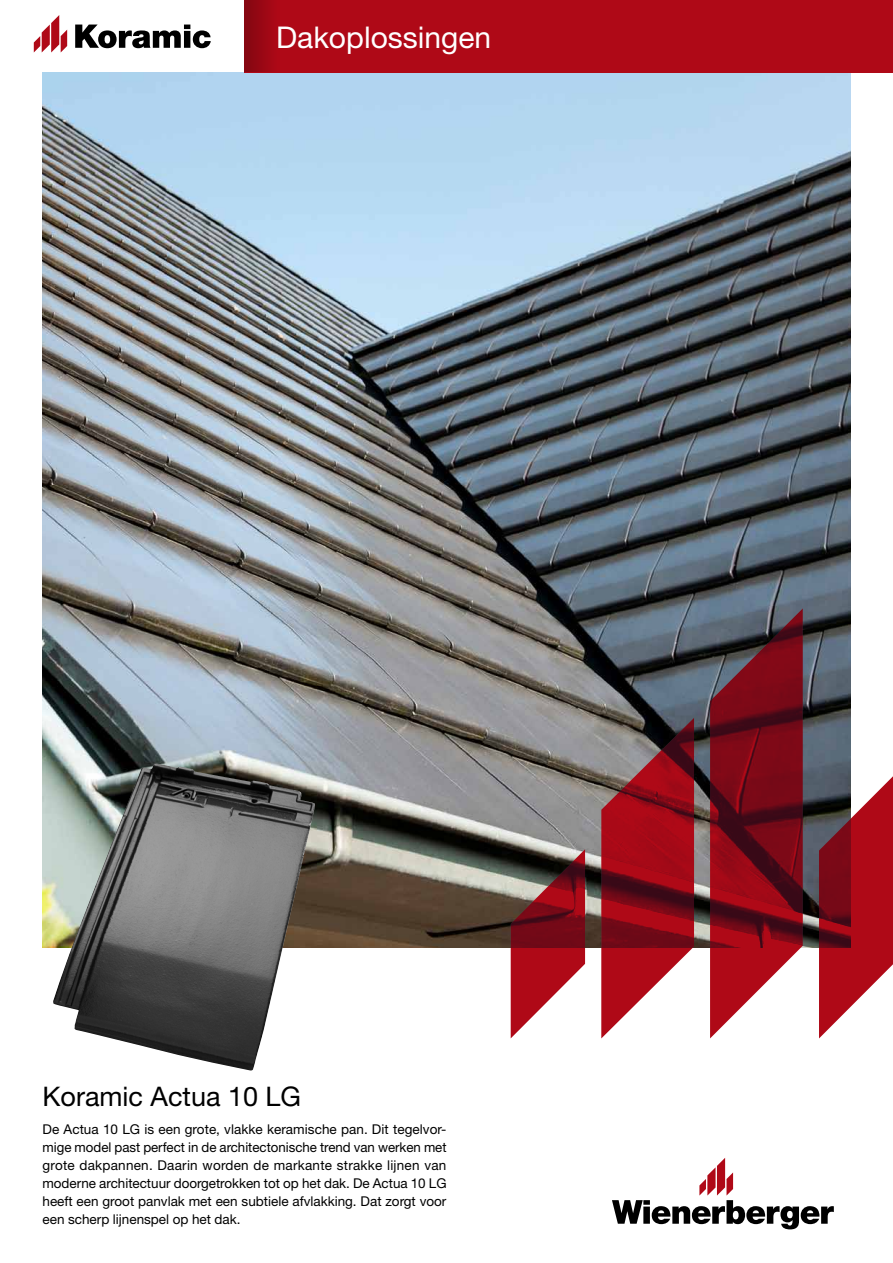
<style>
.page{position:relative;width:893px;height:1263px;background:#fff}
.page>*{position:absolute;margin:0;border:0;box-sizing:border-box;transform-origin:0 0}
.t1{font:30px "Helvetica Neue";color:#fff}
.t2{font:27px "Helvetica Neue";color:#000}
.t3{font:13.5px/18px "Helvetica Neue";color:#000;text-align:justify}
</style>
<div class="page">
<img style="left:43px;top:72px;width:807px;height:875px">
<svg style="left:34px;top:15px;width:33px;height:38px"></svg>
<svg style="left:75px;top:25px;width:136px;height:23px"></svg>
<svg style="left:612px;top:1158px;width:222px;height:71px"></svg>
<div style="left:245px;top:0;width:648px;height:72px;background:#af0917"></div>
<svg style="left:819px;top:763px;width:74px;height:275px"></svg>
<svg style="left:511px;top:849px;width:74px;height:189px"></svg>
<svg style="left:601px;top:718px;width:93px;height:320px;background:#9d3a44"></svg>
<svg style="left:710px;top:608px;width:93px;height:430px;background:#842b38"></svg>
<svg style="left:245px;top:0;width:26px;height:72px;fill:#930713"></svg>
<img style="left:53px;top:763px;width:262px;height:307px">
<h1 class="t1" style="left:276px;top:19px;width:217px">Dakoplossingen</h1>
<h2 class="t2" style="left:43px;top:1080px;width:260px">Koramic Actua 10 LG</h2>
<p class="t3" style="left:43px;top:1120px;width:406px">De Actua 10 LG is een grote, vlakke keramische pan. Dit tegelvor&shy;mige model past perfect in de architectonische trend van werken met grote dakpannen. Daarin worden de markante strakke lijnen van moderne architectuur doorgetrokken tot op het dak. De Actua 10 LG heeft een groot panvlak met een subtiele afvlakking. Dat zorgt voor een scherp lijnenspel op het dak.</p>
</div>
